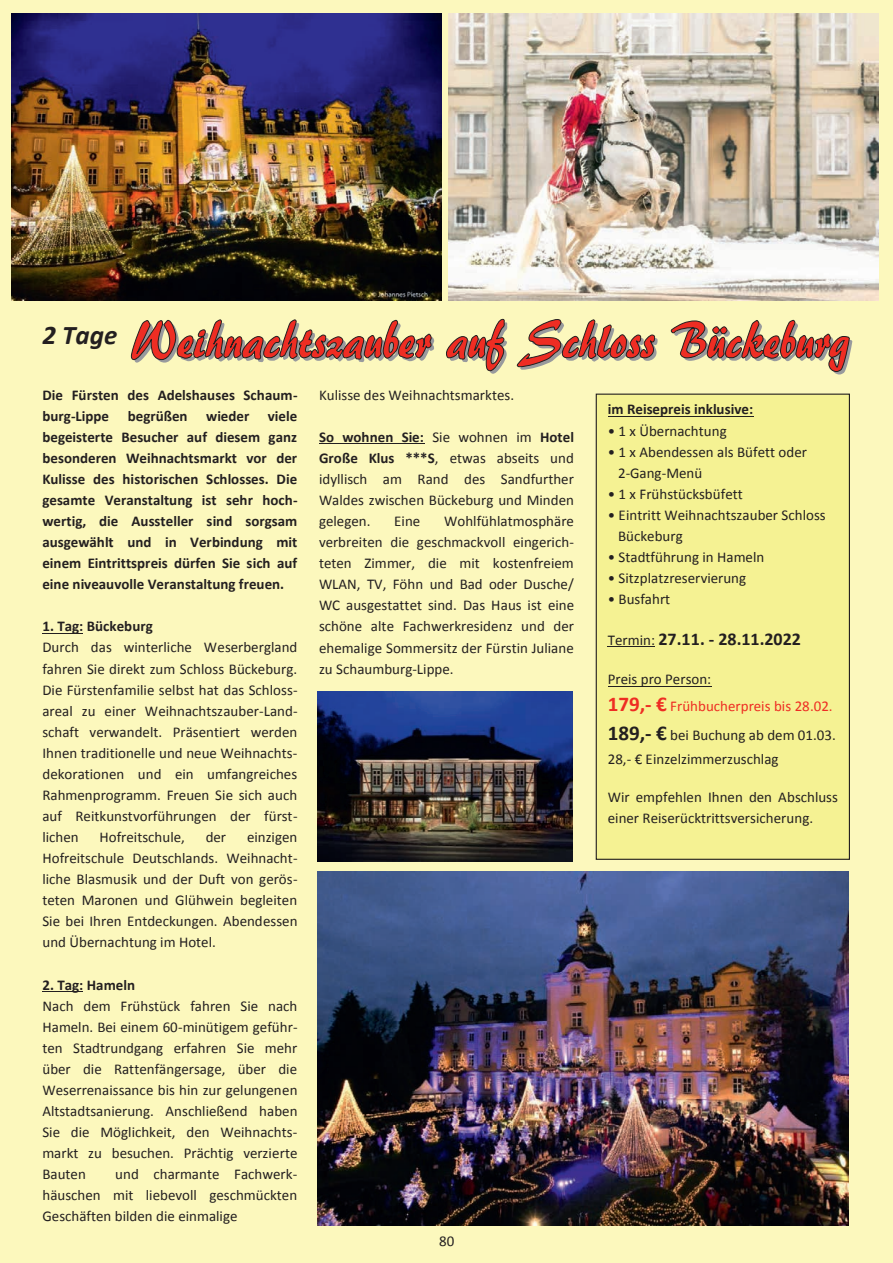
<style>
.page{position:relative;width:893px;height:1263px;background:#fcf8bd}
.page>*{position:absolute;margin:0;border:0;box-sizing:border-box;transform-origin:0 0}
.t1{font:italic 700 27px "Calibri";color:#231f20}
.t2{font:700 18px "Calibri";color:#231f20}
.t3{font:15px/21px "Calibri";color:#231f20;text-align:justify}
.t4{font:700 15px/21px "Calibri";color:#231f20;text-align:justify}
.t5{font:15px/26.8px "Calibri";color:#ee2d23}
.s1{font-weight:700}
.s2{font-weight:400;font-size:15px}
.s3{color:#231f20}
.s4{font-weight:700;font-size:21px}
</style>
<div class="page">
<img style="left:11px;top:14px;width:430px;height:287px">
<svg style="left:131px;top:319px;width:303px;height:44px"></svg>
<svg style="left:446px;top:318px;width:61px;height:56px"></svg>
<svg style="left:516px;top:319px;width:142px;height:51px"></svg>
<svg style="left:670px;top:319px;width:182px;height:55px"></svg>
<img style="left:449px;top:14px;width:429px;height:287px">
<img style="left:317px;top:691px;width:255px;height:171px">
<img style="left:317px;top:871px;width:532px;height:354px">
<hr style="left:42px;top:633px;width:41px;height:1px;background:#231f20">
<hr style="left:42px;top:991px;width:41px;height:1px;background:#231f20">
<hr style="left:319px;top:443px;width:105px;height:1px;background:#231f20">
<div style="left:596px;top:394px;width:253px;height:465px;background:#f5f293"></div>
<div style="left:596px;top:394px;width:254px;height:466px;border:1px solid #231f20"></div>
<hr style="left:608px;top:416px;width:145px;height:1px;background:#231f20">
<hr style="left:608px;top:646px;width:47px;height:1px;background:#231f20">
<hr style="left:608px;top:686px;width:103px;height:1px;background:#231f20">
<h1 class="t1" style="left:42px;top:318px;width:76px">2 Tage</h1>
<p class="t4" style="left:42px;top:384px;width:257px">Die Fürsten des Adelshauses Schaum&shy;burg-Lippe begrüßen wieder viele begeisterte Besucher auf diesem ganz besonderen Weihnachtsmarkt vor der Kulisse des historischen Schlosses. Die gesamte Veranstaltung ist sehr hoch&shy;wertig, die Aussteller sind sorgsam ausgewählt und in Verbindung mit einem Eintrittspreis dürfen Sie sich auf eine niveauvolle Veranstaltung freuen.</p>
<p class="t4" style="left:42px;top:616px;width:112px">1. Tag: Bückeburg</p>
<p class="t3" style="left:42px;top:637px;width:257px">Durch das winterliche Weserbergland fahren Sie direkt zum Schloss Bückeburg.<br>Die Fürstenfamilie selbst hat das Schloss&shy;areal zu einer Weihnachtszauber-Land&shy;schaft verwandelt. Präsentiert werden Ihnen traditionelle und neue Weihnachts&shy;dekorationen und ein umfangreiches Rahmenprogramm. Freuen Sie sich auch auf Reitkunstvorführungen der fürst&shy;lichen</p>
<p class="t3" style="left:99px;top:827px;width:87px">Hofreitschule,</p>
<p class="t3" style="left:206px;top:827px;width:22px">der</p>
<p class="t3" style="left:42px;top:827px;width:257px;text-indent:205px">einzigen Hofreitschule Deutschlands. Weihnacht&shy;liche Blasmusik und der Duft von gerös&shy;teten Maronen und Glühwein begleiten Sie bei Ihren Entdeckungen. Abendessen und Übernachtung im Hotel.</p>
<p class="t4" style="left:42px;top:974px;width:94px">2. Tag: Hameln</p>
<p class="t3" style="left:42px;top:995px;width:257px">Nach dem Frühstück fahren Sie nach Hameln. Bei einem 60-minütigem geführ&shy;ten Stadtrundgang erfahren Sie mehr über die Rattenfängersage, über die Weserrenaissance bis hin zur gelungenen Altstadtsanierung. Anschließend haben Sie die Möglichkeit, den Weihnachts&shy;markt zu besuchen. Prächtig verzierte Bauten</p>
<p class="t3" style="left:42px;top:1164px;width:257px;text-indent:73px">und charmante Fachwerk&shy;häuschen mit liebevoll geschmückten Geschäften bilden die einmalige</p>
<p class="t3" style="left:319px;top:384px;width:197px">Kulisse des Weihnachtsmarktes.</p>
<p class="t3" style="left:319px;top:426px;width:257px"><span class="s1">So wohnen Sie:</span> Sie wohnen im <span class="s1">Hotel Große Klus ***S</span>, etwas abseits und idyllisch am Rand des Sandfurther Waldes zwischen Bückeburg und Minden gelegen.</p>
<p class="t3" style="left:319px;top:511px;width:257px;text-indent:125px">Wohlfühlatmosphäre verbreiten die geschmackvoll eingerich&shy;teten Zimmer, die mit kostenfreiem WLAN, TV, Föhn und Bad oder Dusche/ WC ausgestattet sind. Das Haus ist eine schöne alte Fachwerkresidenz und der ehemalige Sommersitz der Fürstin Juliane zu Schaumburg-Lippe.</p>
<p class="t3" style="left:394px;top:511px;width:28px">Eine</p>
<p class="t3" style="left:439px;top:1231px;width:17px">80</p>
<p class="t4" style="left:608px;top:399px;width:147px">im Reisepreis inklusive:</p>
<p class="t3" style="left:608px;top:420px;width:120px">• 1 x Übernachtung</p>
<p class="t3" style="left:618px;top:441px;width:190px;text-indent:-10px">• 1 x Abendessen als Büfett oder<br>2-Gang-Menü</p>
<p class="t3" style="left:608px;top:483px;width:136px">• 1 x Frühstücksbüfett</p>
<p class="t3" style="left:618px;top:504px;width:209px;text-indent:-10px">• Eintritt Weihnachtszauber Schloss<br>Bückeburg</p>
<p class="t3" style="left:608px;top:546px;width:158px">• Stadtführung in Hameln</p>
<p class="t3" style="left:608px;top:568px;width:140px">• Sitzplatzreservierung</p>
<p class="t3" style="left:608px;top:589px;width:64px">• Busfahrt</p>
<p class="t2" style="left:608px;top:627px;width:195px"><span class="s2">Termin:</span> 27.11. - 28.11.2022</p>
<p class="t5" style="left:608px;top:666px;width:226px"><span class="s3">Preis pro Person:<br></span><span class="s4">179,- €</span> Frühbucherpreis bis 28.02.</p>
<p class="t3" style="left:608px;top:723px;width:229px;line-height:23.7px"><span class="s4">189,- €</span> bei Buchung ab dem 01.03.<br>28,- € Einzelzimmerzuschlag</p>
<p class="t3" style="left:608px;top:786px;width:232px">Wir empfehlen Ihnen den Abschluss einer Reiserücktrittsversicherung.</p>
</div>
